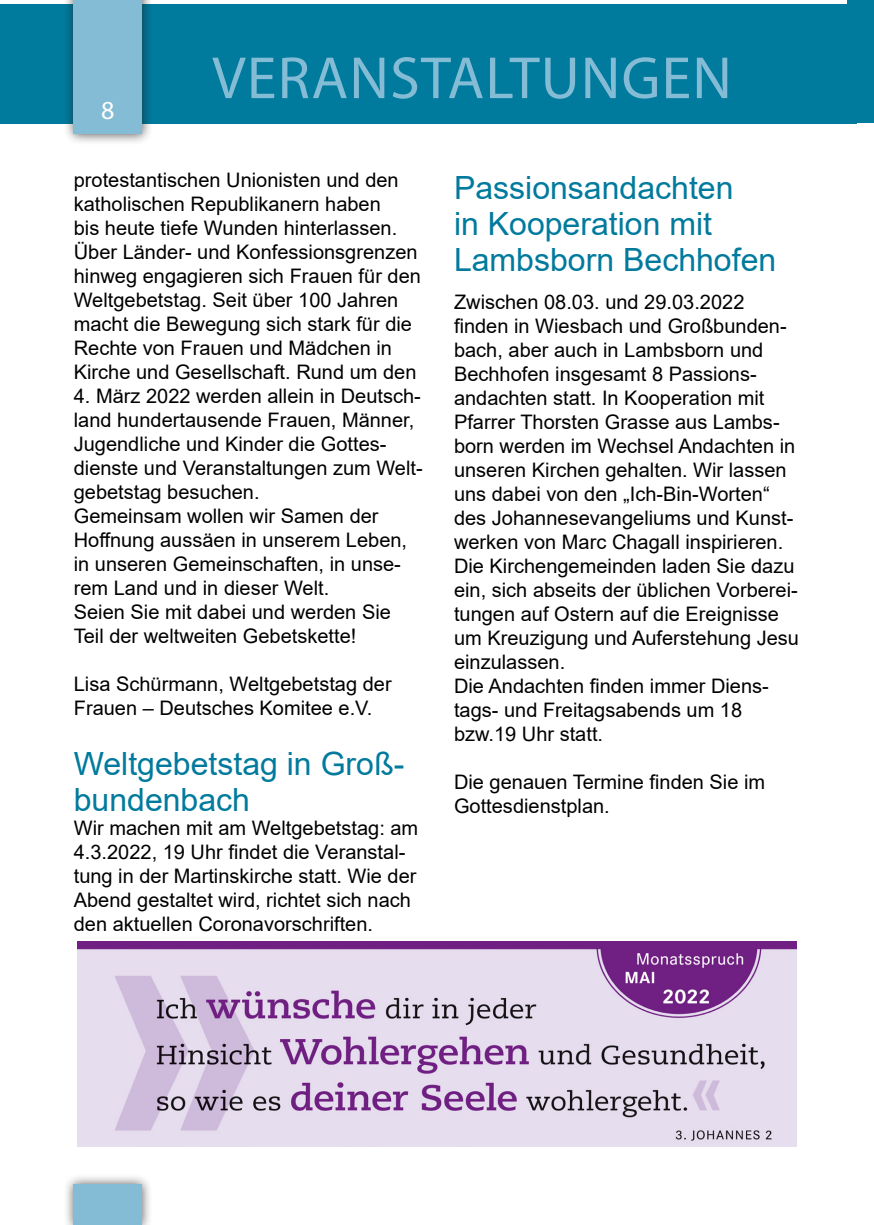
<style>
.page{position:relative;width:874px;height:1225px;background:#fff}
.page>*{position:absolute;margin:0;border:0;box-sizing:border-box;transform-origin:0 0}
.Seitenzahl{font:60px "Myriad Pro";letter-spacing:.02em;color:#84bcd5}
.Seitenzahl-2{font:32px/36px "Arial";color:#007a9d}
.t1{font:26px "Myriad Pro";color:#fff}
.Seitenzahl-3{font:20px/24px "Arial";color:#000}
</style>
<div class="page">
<div style="left:0;top:4px;width:856px;height:119px;background:#007a9d"></div>
<div style="left:847px;top:0;width:26px;height:123px;background:#007a9d"></div>
<div style="left:63px;top:0;width:90px;height:145px;background:#231f20;opacity:.75"></div>
<div style="left:74px;top:0;width:68px;height:134px;background:#84bcd5"></div>
<div style="left:62px;top:1173px;width:90px;height:52px;background:#231f20;opacity:.75"></div>
<div style="left:74px;top:1184px;width:68px;height:40px;background:#84bcd5"></div>
<img style="left:77px;top:941px;width:719px;height:205px">
<h3 class="t1" style="left:101px;top:94px;width:15px">8</h3>
<p class="Seitenzahl" style="left:212px;top:41px;width:521px">VERANSTALTUNGEN</p>
<p class="Seitenzahl-3" style="left:74px;top:167px;width:348px">protestantischen Unionisten und den katholischen Republikanern haben<br>bis heute tiefe Wunden hinterlassen.<br>Über Länder- und Konfessionsgrenzen hinweg engagieren sich Frauen für den Weltgebetstag. Seit über 100 Jahren macht die Bewegung sich stark für die Rechte von Frauen und Mädchen in Kirche und Gesellschaft. Rund um den</p>
<p class="Seitenzahl-3" style="left:74px;top:383px;width:350px">4. März 2022 werden allein in Deutsch&shy;land hundertausende Frauen, Männer, Jugendliche und Kinder die Gottes&shy;dienste und Veranstaltungen zum Welt&shy;gebetstag besuchen.<br>Gemeinsam wollen wir Samen der Hoffnung aussäen in unserem Leben, in unseren Gemeinschaften, in unse&shy;rem Land und in dieser Welt.<br>Seien Sie mit dabei und werden Sie Teil der weltweiten Gebetskette!</p>
<p class="Seitenzahl-3" style="left:74px;top:671px;width:319px">Lisa Schürmann, Weltgebetstag der<br>Frauen – Deutsches Komitee e.V.</p>
<p class="Seitenzahl-2" style="left:74px;top:745px;width:332px">Weltgebetstag in Groß&shy;bundenbach</p>
<p class="Seitenzahl-3" style="left:74px;top:815px;width:346px">Wir machen mit am Weltgebetstag: am 4.3.2022, 19 Uhr findet die Veranstal&shy;tung in der Martinskirche statt. Wie der Abend gestaltet wird, richtet sich nach den aktuellen Coronavorschriften.</p>
<p class="Seitenzahl-2" style="left:454px;top:170px;width:323px">Passionsandachten<br>in Kooperation mit<br>Lambsborn Bechhofen</p>
<p class="Seitenzahl-3" style="left:454px;top:289px;width:346px">Zwischen 08.03. und 29.03.2022 finden in Wiesbach und Großbunden&shy;bach, aber auch in Lambsborn und Bechhofen insgesamt 8 Passions&shy;andachten statt. In Kooperation mit Pfarrer Thorsten Grasse aus Lambs&shy;born werden im Wechsel Andachten in unseren Kirchen gehalten. Wir lassen uns dabei von den „Ich-Bin-Worten“ des Johannesevangeliums und Kunst&shy;werken von Marc Chagall inspirieren.<br>Die Kirchengemeinden laden Sie dazu ein, sich abseits der üblichen Vorberei&shy;tungen auf Ostern auf die Ereignisse um Kreuzigung und Auferstehung Jesu einzulassen.<br>Die Andachten finden immer Diens&shy;tags- und Freitagsabends um 18 bzw.19 Uhr statt.</p>
<p class="Seitenzahl-3" style="left:454px;top:769px;width:312px">Die genauen Termine finden Sie im<br>Gottesdienstplan.</p>
</div>
